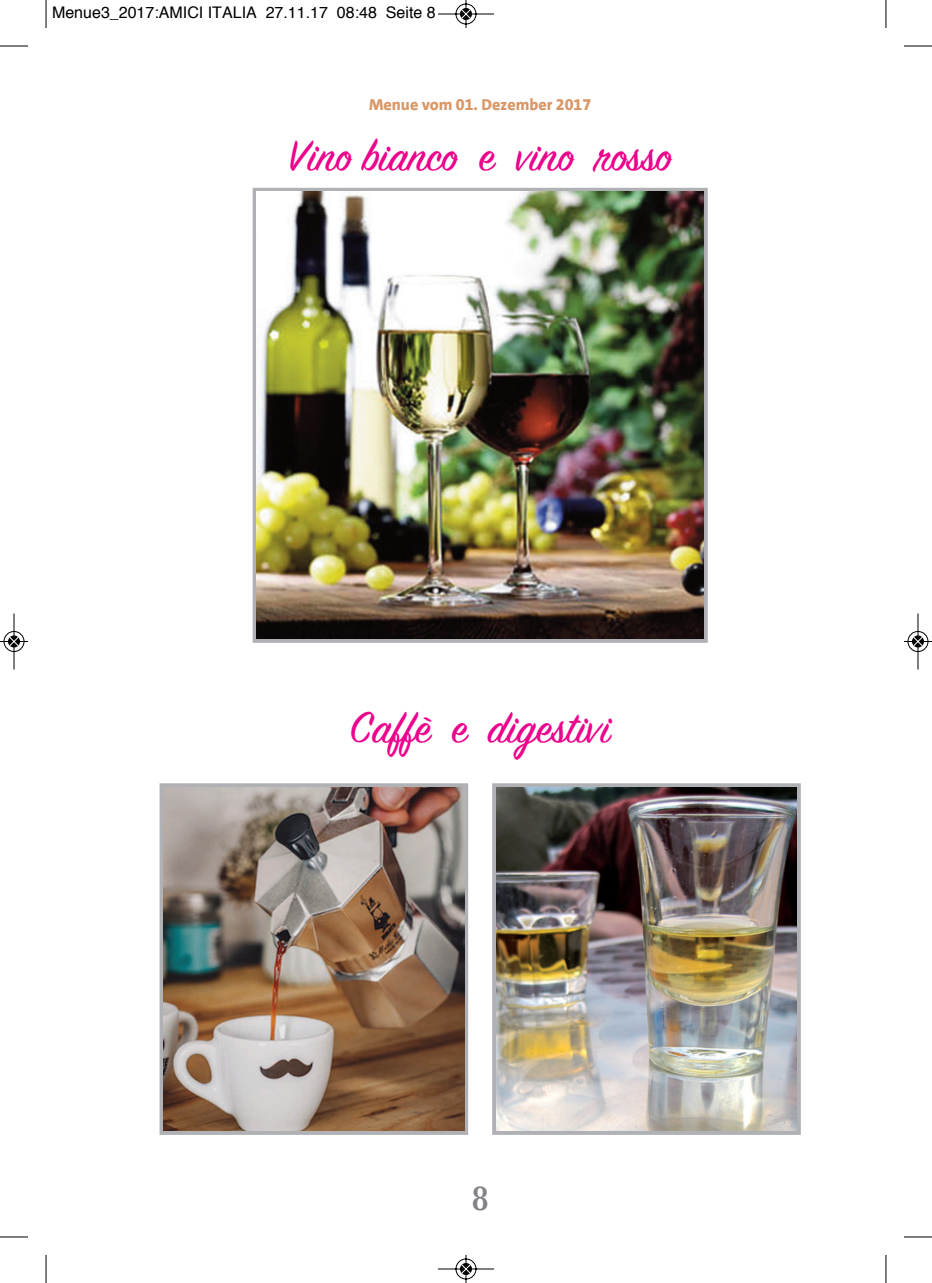
<style>
.page{position:relative;width:932px;height:1283px;background:#fff}
.page>*{position:absolute;margin:0;border:0;box-sizing:border-box;transform-origin:0 0}
.t1{font:48px "Sign Painter House Script";color:#ed028c}
.t2{font:600 36px "Baskerville";color:#808285;scale:.9 1}
.t3{font:16px "Helvetica";color:#000}
.t4{font:800 16px "SPD The Sans";color:#d99767}
</style>
<div class="page">
<svg style="left:252px;top:188px;width:455px;height:455px;background:#acadaf"></svg>
<img style="left:256px;top:192px;width:447px;height:447px">
<svg style="left:159px;top:783px;width:309px;height:352px;background:#b0b0b3"></svg>
<img style="left:163px;top:787px;width:301px;height:344px">
<svg style="left:492px;top:783px;width:308px;height:352px;background:#aeaeb2"></svg>
<img style="left:496px;top:787px;width:300px;height:344px">
<svg style="left:46px;top:0;width:1px;height:28px"></svg>
<svg style="left:0;top:46px;width:28px;height:1px"></svg>
<svg style="left:885px;top:0;width:1px;height:28px"></svg>
<svg style="left:904px;top:46px;width:27px;height:1px"></svg>
<svg style="left:46px;top:1255px;width:1px;height:28px"></svg>
<svg style="left:0;top:1236px;width:28px;height:1px"></svg>
<svg style="left:885px;top:1255px;width:1px;height:28px"></svg>
<svg style="left:904px;top:1236px;width:27px;height:1px"></svg>
<svg style="left:438px;top:0;width:56px;height:28px"></svg>
<svg style="left:438px;top:1255px;width:56px;height:28px"></svg>
<svg style="left:0;top:613px;width:28px;height:57px"></svg>
<svg style="left:904px;top:613px;width:27px;height:57px"></svg>
<p class="t3" style="left:52px;top:6px;width:385px">Menue3_2017:AMICI ITALIA 27.11.17 08:48 Seite 8</p>
<p class="t4" style="left:369px;top:94px;width:223px">Menue vom 01. Dezember 2017</p>
<h1 class="t1" style="left:288px;top:125px;width:385px">Vino bianco e vino rosso</h1>
<h1 class="t1" style="left:350px;top:697px;width:262px">Caffè e digestivi</h1>
<h2 class="t2" style="left:472px;top:1178px;width:20px">8</h2>
</div>
